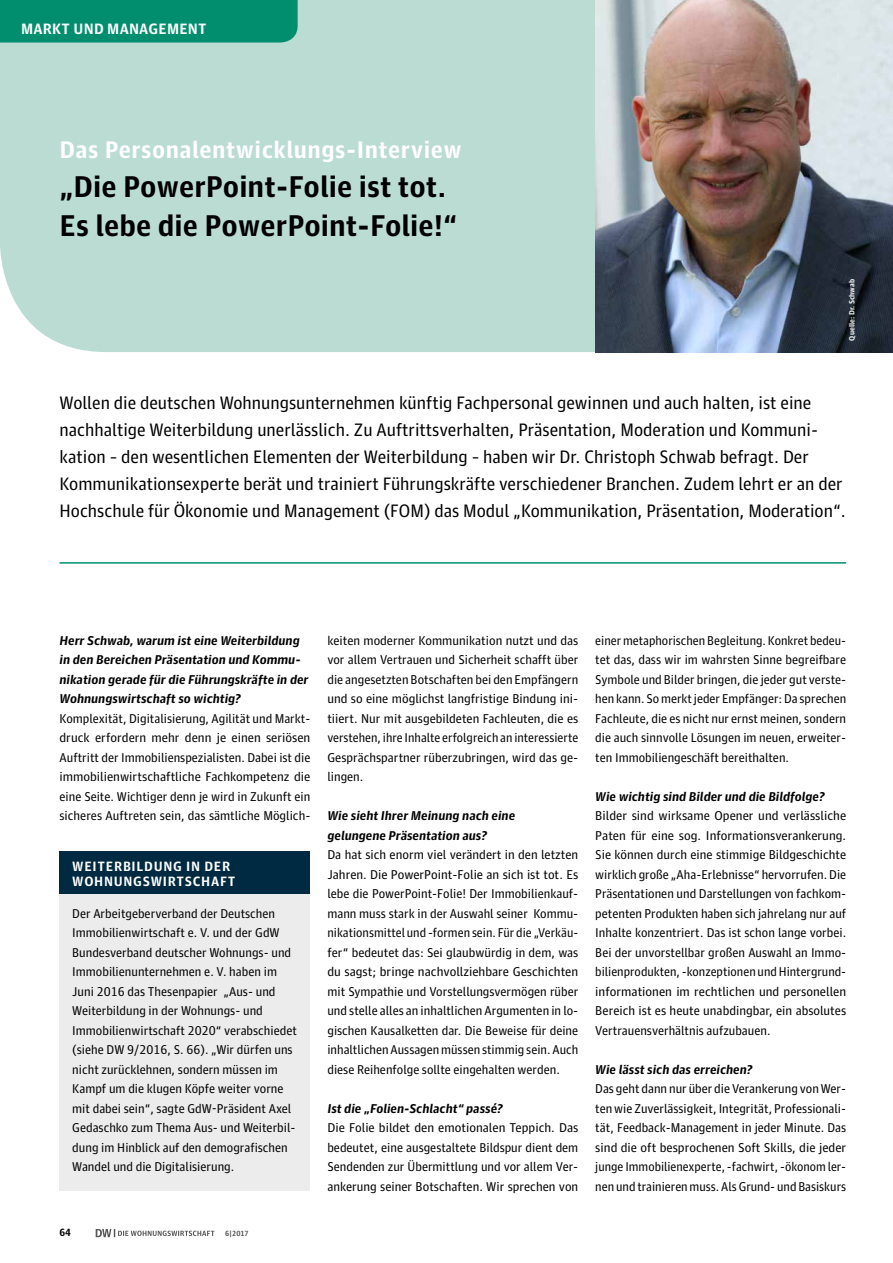
<style>
.page{position:relative;width:893px;height:1263px;background:#fff}
.page>*{position:absolute;margin:0;border:0;box-sizing:border-box;transform-origin:0 0}
.t1{font:700 30px/39px "Guardian Agate Sans 1";color:#000}
.t2{font:700 24px "Guardian Agate Sans 1";letter-spacing:.02em;color:#fff}
.t3{font:18px/27px "Guardian Agate Sans 1";color:#000}
.t4{font:700 15px "Guardian Agate Sans 1";letter-spacing:.01em;color:#fff}
.t5{font:700 13.5px/15px "Guardian Agate Sans 1";letter-spacing:.05em;color:#fff}
.t6{font:12.75px/19.5px "Guardian Agate Sans 1";color:#000;text-align:justify}
.t7{font:italic 700 12.75px/19.5px "Guardian Agate Sans 1";color:#000}
.t8{font:700 10.5px "Guardian Agate Sans 1";color:#000}
.t9{font:700 7.5px "Guardian Agate Sans 1";color:#fff}
.t10{font:700 7.5px "Guardian Agate Sans 1";color:#565655}
</style>
<div class="page">
<svg style="left:96px;top:1229px;width:118px;height:8px"></svg>
<div style="left:0;top:0;width:595px;height:352px;background:#bbdcd3"></div>
<hr style="left:60px;top:562px;width:786px;height:2px;background:#008e6f">
<img style="left:595px;top:0;width:298px;height:352px">
<div style="left:0;top:0;width:298px;height:43px;background:#008e6f"></div>
<div style="left:60px;top:889px;width:250px;height:302px;background:#ececec"></div>
<div style="left:60px;top:852px;width:250px;height:42px;background:#002a41"></div>
<p class="t4" style="left:21px;top:18px;width:187px">MARKT UND MANAGEMENT</p>
<h2 class="t2" style="left:60px;top:133px;width:404px">Das Personalentwicklungs-Interview</h2>
<h1 class="t1" style="left:60px;top:165px;width:399px">„Die PowerPoint-Folie ist tot.<br>Es lebe die PowerPoint-Folie!“</h1>
<p class="t9" style="left:847px;top:340px;width:63px;rotate:-90deg">Quelle: Dr. Schwab</p>
<p class="t3" style="left:60px;top:388px;width:788px">Wollen die deutschen Wohnungsunternehmen künftig Fachpersonal gewinnen und auch halten, ist eine nachhaltige Weiterbildung unerlässlich. Zu Auftrittsverhalten, Präsentation, Moderation und Kommuni&shy;kation – den wesentlichen Elementen der Weiterbildung – haben wir Dr. Christoph Schwab befragt. Der Kommunikationsexperte berät und trainiert Führungskräfte verschiedener Branchen. Zudem lehrt er an der Hochschule für Ökonomie und Management (FOM) das Modul „Kommunikation, Präsentation, Moderation“.</p>
<p class="t7" style="left:60px;top:630px;width:251px">Herr Schwab, warum ist eine Weiterbildung in den Bereichen Präsentation und Kommu&shy;nikation gerade für die Führungskräfte in der Wohnungswirtschaft so wichtig?</p>
<p class="t6" style="left:60px;top:707px;width:252px">Komplexität, Digitalisierung, Agilität und Markt&shy;druck erfordern mehr denn je einen seriösen Auftritt der Immobilienspezialisten. Dabei ist die immobilienwirtschaftliche Fachkompetenz die eine Seite. Wichtiger denn je wird in Zukunft ein sicheres Auftreten sein, das sämtliche Möglich-</p>
<p class="t5" style="left:72px;top:858px;width:165px">WEITERBILDUNG IN DER<br>WOHNUNGSWIRTSCHAFT</p>
<p class="t6" style="left:72px;top:902px;width:226px;text-align:left">Der Arbeitgeberverband der Deutschen Immobilienwirtschaft e. V. und der GdW Bundesverband deutscher Wohnungs- und Immobilienunternehmen e. V. haben im Juni 2016 das Thesenpapier „Aus- und Weiterbildung in der Wohnungs- und Immobilienwirtschaft 2020“ verabschiedet (siehe DW 9/2016, S. 66). „Wir dürfen uns nicht zurücklehnen, sondern müssen im Kampf um die klugen Köpfe weiter vorne mit dabei sein“, sagte GdW-Präsident Axel Gedaschko zum Thema Aus- und Weiterbil&shy;dung im Hinblick auf den demografischen Wandel und die Digitalisierung.</p>
<p class="t8" style="left:60px;top:1225px;width:13px">64</p>
<p class="t10" style="left:225px;top:1228px;width:25px">6 | 2017</p>
<p class="t6" style="left:327px;top:629px;width:252px">keiten moderner Kommunikation nutzt und das vor allem Vertrauen und Sicherheit schafft über die angesetzten Botschaften bei den Empfängern und so eine möglichst langfristige Bindung ini&shy;tiiert. Nur mit ausgebildeten Fachleuten, die es verstehen, ihre Inhalte erfolgreich an interessierte Gesprächspartner rüberzubringen, wird das ge&shy;lingen.</p>
<p class="t7" style="left:327px;top:805px;width:189px">Wie sieht Ihrer Meinung nach eine gelungene Präsentation aus?</p>
<p class="t6" style="left:327px;top:844px;width:252px">Da hat sich enorm viel verändert in den letzten Jahren. Die PowerPoint-Folie an sich ist tot. Es lebe die PowerPoint-Folie! Der Immobilienkauf&shy;mann muss stark in der Auswahl seiner Kommu&shy;nikationsmittel und -formen sein. Für die „Verkäu&shy;fer“ bedeutet das: Sei glaubwürdig in dem, was du sagst; bringe nachvollziehbare Geschichten mit Sympathie und Vorstellungsvermögen rüber und stelle alles an inhaltlichen Argumenten in lo&shy;gischen Kausalketten dar. Die Beweise für deine inhaltlichen Aussagen müssen stimmig sein. Auch diese Reihenfolge sollte eingehalten werden.</p>
<p class="t7" style="left:327px;top:1098px;width:177px">Ist die „Folien-Schlacht“ passé?</p>
<p class="t6" style="left:327px;top:1117px;width:252px">Die Folie bildet den emotionalen Teppich. Das bedeutet, eine ausgestaltete Bildspur dient dem Sendenden zur Übermittlung und vor allem Ver&shy;ankerung seiner Botschaften. Wir sprechen von</p>
<p class="t6" style="left:595px;top:629px;width:252px">einer metaphorischen Begleitung. Konkret bedeu&shy;tet das, dass wir im wahrsten Sinne begreifbare Symbole und Bilder bringen, die jeder gut verste&shy;hen kann. So merkt jeder Empfänger: Da sprechen Fachleute, die es nicht nur ernst meinen, sondern die auch sinnvolle Lösungen im neuen, erweiter&shy;ten Immobiliengeschäft bereithalten.</p>
<p class="t7" style="left:595px;top:786px;width:231px">Wie wichtig sind Bilder und die Bildfolge?</p>
<p class="t6" style="left:595px;top:805px;width:252px">Bilder sind wirksame Opener und verlässliche Paten für eine sog. Informationsverankerung.<br>Sie können durch eine stimmige Bildgeschichte wirklich große „Aha-Erlebnisse“ hervorrufen. Die Präsentationen und Darstellungen von fachkom&shy;petenten Produkten haben sich jahrelang nur auf Inhalte konzentriert. Das ist schon lange vorbei.<br>Bei der unvorstellbar großen Auswahl an Immo&shy;bilienprodukten, -konzeptionen und Hintergrund&shy;informationen im rechtlichen und personellen Bereich ist es heute unabdingbar, ein absolutes Vertrauensverhältnis aufzubauen.</p>
<p class="t7" style="left:595px;top:1059px;width:159px">Wie lässt sich das erreichen?</p>
<p class="t6" style="left:595px;top:1078px;width:252px">Das geht dann nur über die Verankerung von Wer&shy;ten wie Zuverlässigkeit, Integrität, Professionali&shy;tät, Feedback-Management in jeder Minute. Das sind die oft besprochenen Soft Skills, die jeder junge Immobilienexperte, -fachwirt, -ökonom ler&shy;nen und trainieren muss. Als Grund- und Basiskurs</p>
</div>
